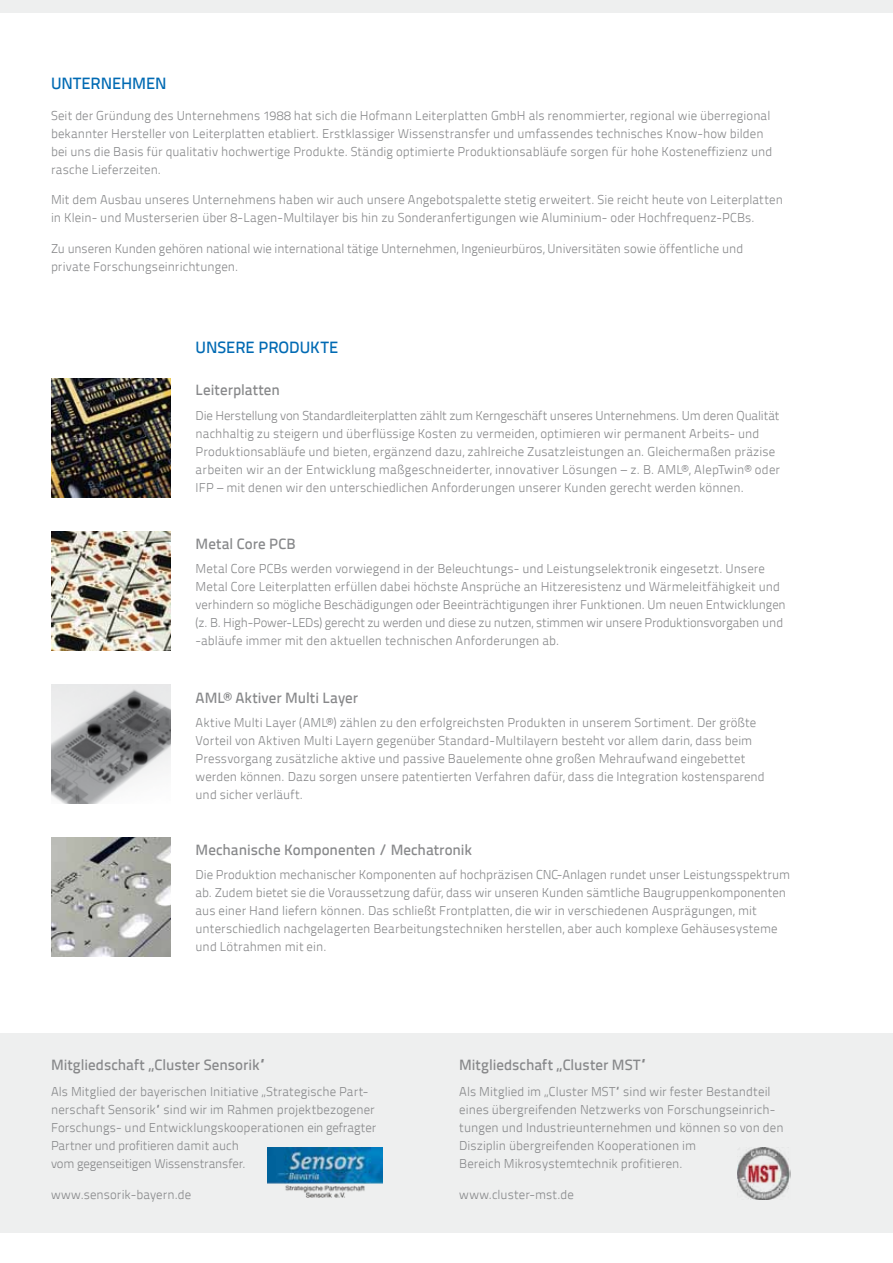
<style>
.page{position:relative;width:893px;height:1263px;background:#fff}
.page>*{position:absolute;margin:0;border:0;box-sizing:border-box;transform-origin:0 0}
.t1{font:500 16.5px "Titillium Text 22 L";color:#006ab3}
.t2{font:500 15px "Titillium Text 22 L";color:#87888a}
.t3{font:300 12.75px/18px "Titillium Text 22 L";letter-spacing:.005em;color:#87888a}
</style>
<div class="page">
<img style="left:51px;top:685px;width:119px;height:119px">
<div style="left:0;top:1033px;width:893px;height:200px;background:#eeefef"></div>
<div style="left:0;top:0;width:893px;height:13px;background:#eeefef"></div>
<img style="left:737px;top:1148px;width:54px;height:51px">
<img style="left:267px;top:1148px;width:116px;height:50px">
<img style="left:51px;top:378px;width:119px;height:119px">
<img style="left:51px;top:531px;width:119px;height:120px">
<img style="left:51px;top:838px;width:119px;height:119px">
<p class="t1" style="left:51px;top:73px;width:117px">UNTERNEHMEN</p>
<p class="t3" style="left:51px;top:106px;width:723px">Seit der Gründung des Unternehmens 1988 hat sich die Hofmann Leiterplatten GmbH als renommierter, regional wie überregional bekannter Hersteller von Leiterplatten etabliert. Erstklassiger Wissenstransfer und umfassendes technisches Know-how bilden bei uns die Basis für qualitativ hochwertige Produkte. Ständig optimierte Produktionsabläufe sorgen für hohe Kosteneffizienz und rasche Lieferzeiten.</p>
<p class="t3" style="left:51px;top:191px;width:733px">Mit dem Ausbau unseres Unternehmens haben wir auch unsere Angebotspalette stetig erweitert. Sie reicht heute von Leiterplatten in Klein- und Musterserien über 8-Lagen-Multilayer bis hin zu Sonderanfertigungen wie Aluminium- oder Hochfrequenz-PCBs.</p>
<p class="t3" style="left:51px;top:240px;width:694px">Zu unseren Kunden gehören national wie international tätige Unternehmen, Ingenieurbüros, Universitäten sowie öffentliche und private Forschungseinrichtungen.</p>
<p class="t1" style="left:196px;top:337px;width:84px">Unsere Produ</p>
<p class="t1" style="left:310px;top:337px;width:29px">kte</p>
<p class="t2" style="left:196px;top:381px;width:86px">Leiterplatten</p>
<p class="t3" style="left:196px;top:406px;width:586px">Die Herstellung von Standardleiterplatten zählt zum Kerngeschäft unseres Unternehmens. Um deren Qualität nachhaltig zu steigern und überflüssige Kosten zu vermeiden, optimieren wir permanent Arbeits- und Produktionsabläufe und bieten, ergänzend dazu, zahlreiche Zusatzleistungen an. Gleichermaßen präzise arbeiten wir an der Entwicklung maßgeschneiderter, innovativer Lösungen – z. B. AML®, AlepTwin® oder IFP – mit denen wir den unterschiedlichen Anforderungen unserer Kunden gerecht werden können.</p>
<p class="t2" style="left:196px;top:534px;width:102px">Metal Core PCB</p>
<p class="t3" style="left:196px;top:559px;width:592px">Metal Core PCBs werden vorwiegend in der Beleuchtungs- und Leistungselektronik eingesetzt. Unsere Metal Core Leiterplatten erfüllen dabei höchste Ansprüche an Hitzeresistenz und Wärmeleitfähigkeit und verhindern so mögliche Beschädigungen oder Beeinträchtigungen ihrer Funktionen. Um neuen Entwicklungen (z. B. High-Power-LEDs) gerecht zu werden und diese zu nutzen, stimmen wir unsere Produktionsvorgaben und -abläufe immer mit den aktuellen technischen Anforderungen ab.</p>
<p class="t2" style="left:196px;top:689px;width:164px">AML® Aktiver Multi Layer</p>
<p class="t3" style="left:196px;top:714px;width:571px">Aktive Multi Layer (AML®) zählen zu den erfolgreichsten Produkten in unserem Sortiment. Der größte Vorteil von Aktiven Multi Layern gegenüber Standard-Multilayern besteht vor allem darin, dass beim Pressvorgang zusätzliche aktive und passive Bauelemente ohne großen Mehraufwand eingebettet werden können. Dazu sorgen unsere patentierten Verfahren dafür, dass die Integration kostensparend und sicher verläuft.</p>
<p class="t2" style="left:196px;top:840px;width:278px">Mechanische Komponenten / Mechatronik</p>
<p class="t3" style="left:196px;top:866px;width:596px">Die Produktion mechanischer Komponenten auf hochpräzisen CNC-Anlagen rundet unser Leistungsspektrum ab. Zudem bietet sie die Voraussetzung dafür, dass wir unseren Kunden sämtliche Baugruppenkomponenten aus einer Hand liefern können. Das schließt Frontplatten, die wir in verschiedenen Ausprägungen, mit unterschiedlich nachgelagerten Bearbeitungstechniken herstellen, aber auch komplexe Gehäusesysteme und Lötrahmen mit ein.</p>
<p class="t2" style="left:51px;top:1056px;width:217px">Mitgliedschaft „Cluster Sensorik“</p>
<p class="t3" style="left:51px;top:1083px;width:327px">Als Mitglied der bayerischen Initiative „Strategische Part&shy;nerschaft Sensorik“ sind wir im Rahmen projektbezogener Forschungs- und Entwicklungskooperationen ein gefragter Partner und profitieren damit auch<br>vom gegenseitigen Wissenstransfer.</p>
<p class="t3" style="left:51px;top:1186px;width:142px">www.sensorik-bayern.de</p>
<p class="t2" style="left:459px;top:1056px;width:189px">Mitgliedschaft „Cluster MST“</p>
<p class="t3" style="left:459px;top:1083px;width:326px">Als Mitglied im „Cluster MST“ sind wir fester Bestandteil eines übergreifenden Netzwerks von Forschungseinrich&shy;tungen und Industrieunternehmen und können so von den Disziplin übergreifenden Kooperationen im<br>Bereich Mikrosystemtechnik profitieren.</p>
<p class="t3" style="left:459px;top:1186px;width:116px">www.cluster-mst.de</p>
</div>
